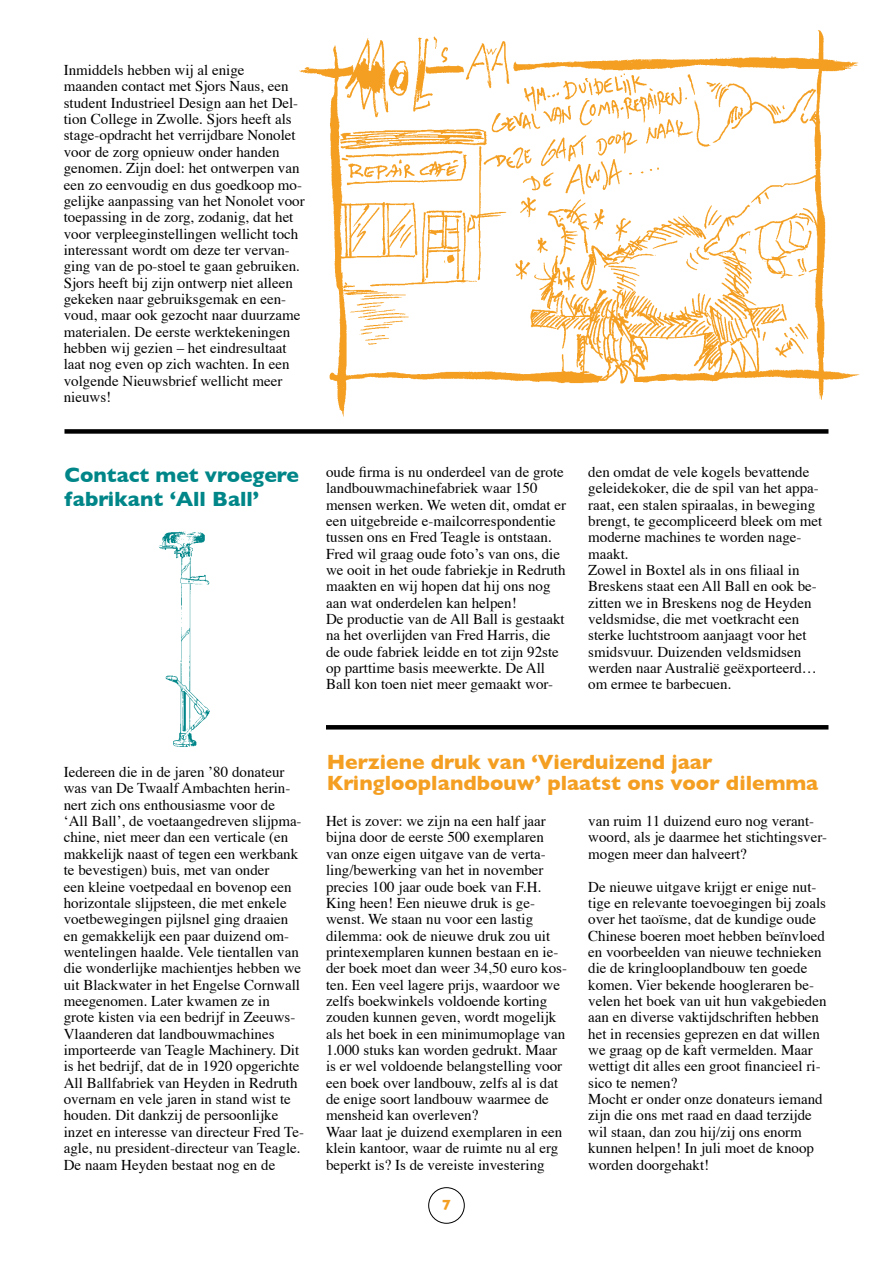
<style>
.page{position:relative;width:893px;height:1263px;background:#fff}
.page>*{position:absolute;margin:0;border:0;box-sizing:border-box;transform-origin:0 0}
.t1{font:700 21px/21px "Gill Sans";color:#f49f22}
.t2{font:700 21px/24px "Gill Sans";color:#008688}
.t3{font:15px/16.4px "Times";color:#000}
.t4{font:700 15px "Gill Sans";color:#f49f22}
</style>
<div class="page">
<div style="left:428px;top:1187px;width:37px;height:37px;border:1px solid #000;border-radius:50%"></div>
<svg style="left:326px;top:725px;width:502px;height:4px;background:#030303"></svg>
<img style="left:299px;top:30px;width:561px;height:387px">
<div style="left:64px;top:429px;width:764px;height:5px;background:#000"></div>
<img style="left:158px;top:531px;width:52px;height:216px">
<p class="t3" style="left:64px;top:61px;width:242px">Inmiddels hebben wij al enige<br>maanden contact met Sjors Naus, een student Industrieel Design aan het Del&shy;tion College in Zwolle. Sjors heeft als stage-opdracht het verrijdbare Nonolet voor de zorg opnieuw onder handen genomen. Zijn doel: het ontwerpen van een zo eenvoudig en dus goedkoop mo&shy;gelijke aanpassing van het Nonolet voor toepassing in de zorg, zodanig, dat het voor verpleeginstellingen wellicht toch interessant wordt om deze ter vervan&shy;ging van de po-stoel te gaan gebruiken.<br>Sjors heeft bij zijn ontwerp niet alleen gekeken naar gebruiksgemak en een&shy;voud, maar ook gezocht naar duurzame materialen. De eerste werktekeningen hebben wij gezien – het eindresultaat laat nog even op zich wachten. In een volgende Nieuwsbrief wellicht meer nieuws!</p>
<h1 class="t2" style="left:64px;top:463px;width:236px">Contact met vroegere fabrikant ‘All Ball’</h1>
<p class="t3" style="left:326px;top:462px;width:242px">oude firma is nu onderdeel van de grote landbouwmachinefabriek waar 150 mensen werken. We weten dit, omdat er een uitgebreide e-mailcorrespondentie tussen ons en Fred Teagle is ontstaan.<br>Fred wil graag oude foto’s van ons, die we ooit in het oude fabriekje in Redruth maakten en wij hopen dat hij ons nog aan wat onderdelen kan helpen!<br>De productie van de All Ball is gestaakt na het overlijden van Fred Harris, die de oude fabriek leidde en tot zijn 92ste op parttime basis meewerkte. De All Ball kon toen niet meer gemaakt wor-</p>
<p class="t3" style="left:588px;top:462px;width:236px">den omdat de vele kogels bevattende geleidekoker, die de spil van het appa&shy;raat, een stalen spiraalas, in beweging brengt, te gecompliceerd bleek om met moderne machines te worden nage&shy;maakt.<br>Zowel in Boxtel als in ons filiaal in Breskens staat een All Ball en ook be&shy;zitten we in Breskens nog de Heyden veldsmidse, die met voetkracht een sterke luchtstroom aanjaagt voor het smidsvuur. Duizenden veldsmidsen werden naar Australië geëxporteerd… om ermee te barbecuen.</p>
<p class="t3" style="left:64px;top:762px;width:242px">Iedereen die in de jaren ’80 donateur was van De Twaalf Ambachten herin&shy;nert zich ons enthousiasme voor de<br>‘All Ball’, de voetaangedreven slijpma&shy;chine, niet meer dan een verticale (en makkelijk naast of tegen een werkbank te bevestigen) buis, met van onder<br>een kleine voetpedaal en bovenop een horizontale slijpsteen, die met enkele voetbewegingen pijlsnel ging draaien en gemakkelijk een paar duizend om&shy;wentelingen haalde. Vele tientallen van die wonderlijke machientjes hebben we uit Blackwater in het Engelse Cornwall meegenomen. Later kwamen ze in grote kisten via een bedrijf in Zeeuws-Vlaanderen dat landbouwmachines importeerde van Teagle Machinery. Dit is het bedrijf, dat de in 1920 opgerichte All Ballfabriek van Heyden in Redruth overnam en vele jaren in stand wist te houden. Dit dankzij de persoonlijke inzet en interesse van directeur Fred Te&shy;agle, nu president-directeur van Teagle.<br>De naam Heyden bestaat nog en de</p>
<h1 class="t1" style="left:327px;top:751px;width:493px">Herziene druk van ‘Vierduizend jaar<br>Kringlooplandbouw’ plaatst ons voor dilemma</h1>
<p class="t3" style="left:326px;top:812px;width:242px">Het is zover: we zijn na een half jaar bijna door de eerste 500 exemplaren van onze eigen uitgave van de verta&shy;ling/bewerking van het in november precies 100 jaar oude boek van F.H.<br>King heen! Een nieuwe druk is ge&shy;wenst. We staan nu voor een lastig dilemma: ook de nieuwe druk zou uit printexemplaren kunnen bestaan en ie&shy;der boek moet dan weer 34,50 euro kos&shy;ten. Een veel lagere prijs, waardoor we zelfs boekwinkels voldoende korting zouden kunnen geven, wordt mogelijk als het boek in een minimumoplage van 1.000 stuks kan worden gedrukt. Maar is er wel voldoende belangstelling voor een boek over landbouw, zelfs al is dat de enige soort landbouw waarmee de mensheid kan overleven?<br>Waar laat je duizend exemplaren in een klein kantoor, waar de ruimte nu al erg beperkt is? Is de vereiste investering</p>
<p class="t3" style="left:588px;top:812px;width:240px">van ruim 11 duizend euro nog verant&shy;woord, als je daarmee het stichtingsver&shy;mogen meer dan halveert?</p>
<p class="t3" style="left:588px;top:877px;width:240px">De nieuwe uitgave krijgt er enige nut&shy;tige en relevante toevoegingen bij zoals over het taoïsme, dat de kundige oude Chinese boeren moet hebben beïnvloed en voorbeelden van nieuwe technieken die de kringlooplandbouw ten goede komen. Vier bekende hoogleraren be&shy;velen het boek van uit hun vakgebieden aan en diverse vaktijdschriften hebben het in recensies geprezen en dat willen we graag op de kaft vermelden. Maar wettigt dit alles een groot financieel ri&shy;sico te nemen?<br>Mocht er onder onze donateurs iemand zijn die ons met raad en daad terzijde wil staan, dan zou hij/zij ons enorm kunnen helpen! In juli moet de knoop worden doorgehakt!</p>
<p class="t4" style="left:442px;top:1196px;width:10px">7</p>
</div>
